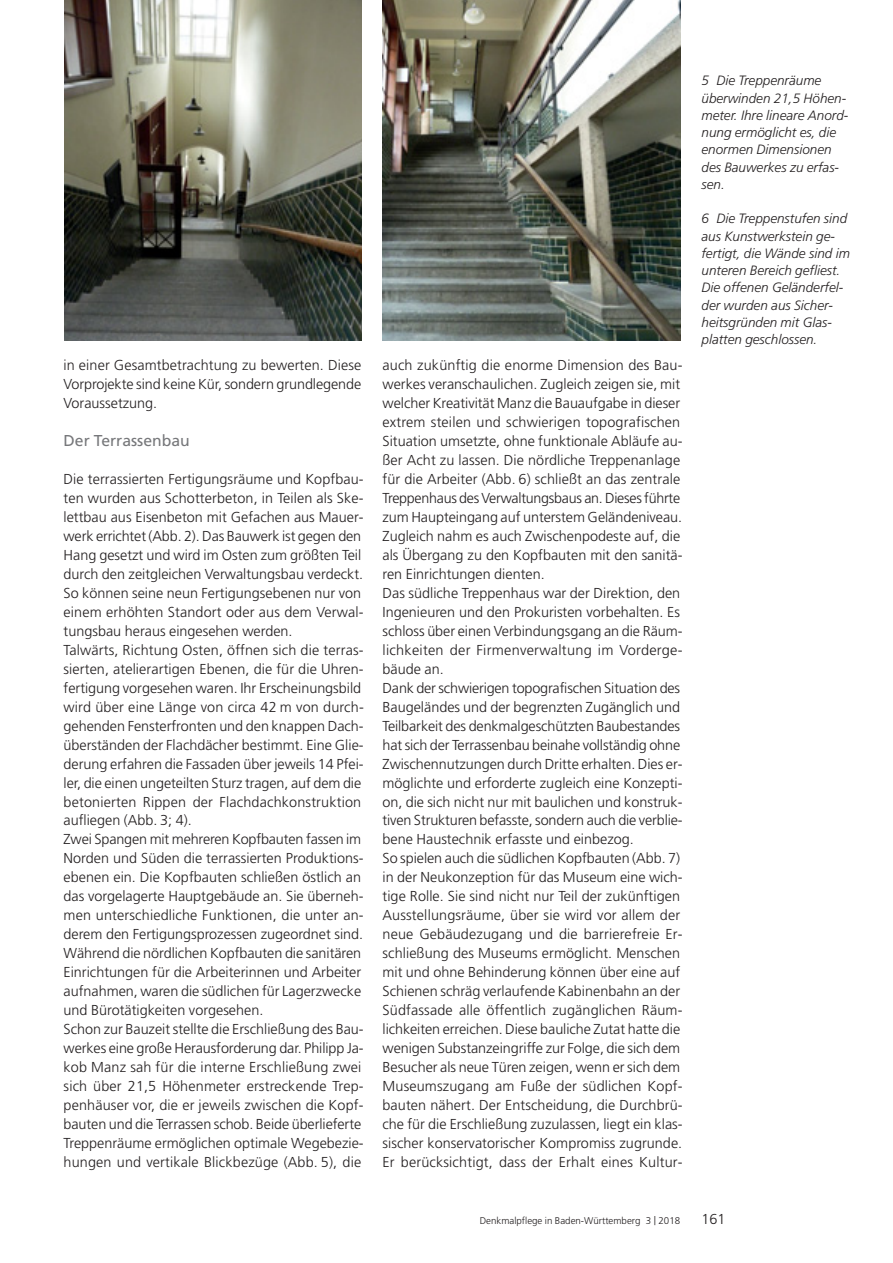
<style>
.page{position:relative;width:893px;height:1263px;background:#fff}
.page>*{position:absolute;margin:0;border:0;box-sizing:border-box;transform-origin:0 0}
.t1{font:15.75px "Frutiger";color:#77787b}
.t2{font:300 14.4px/19px "Frutiger";color:#231f20}
.t3{font:italic 300 13.5px/17.2px "Frutiger";color:#231f20}
.t4{font:300 9.75px "Frutiger";color:#231f20}
.s1{font-size:12px}
</style>
<div class="page">
<img style="left:64px;top:0;width:297px;height:341px">
<img style="left:382px;top:0;width:298px;height:341px">
<p class="t2" style="left:64px;top:356px;width:299px;text-align:justify">in einer Gesamtbetrachtung zu bewerten. Diese Vorprojekte sind keine Kür, sondern grundlegende Voraussetzung.</p>
<p class="t1" style="left:64px;top:434px;width:128px">Der Terrassenbau</p>
<p class="t2" style="left:64px;top:470px;width:302px">Die terrassierten Fertigungsräume und Kopfbau&shy;ten wurden aus Schotterbeton, in Teilen als Ske&shy;lettbau aus Eisenbeton mit Gefachen aus Mauer&shy;werk errichtet (Abb. 2). Das Bauwerk ist gegen den Hang gesetzt und wird im Osten zum größten Teil durch den zeitgleichen Verwaltungsbau verdeckt.<br>So können seine neun Fertigungsebenen nur von einem erhöhten Standort oder aus dem Verwal&shy;tungsbau heraus eingesehen werden.<br>Talwärts, Richtung Osten, öffnen sich die terras&shy;sierten, atelierartigen Ebenen, die für die Uhren&shy;fertigung vorgesehen waren. Ihr Erscheinungsbild wird über eine Länge von circa 42 m von durch&shy;gehenden Fensterfronten und den knappen Dach&shy;überständen der Flachdächer bestimmt. Eine Glie&shy;derung erfahren die Fassaden über jeweils 14 Pfei&shy;ler, die einen ungeteilten Sturz tragen, auf dem die betonierten Rippen der Flachdachkonstruktion aufliegen (Abb. 3; 4).<br>Zwei Spangen mit mehreren Kopfbauten fassen im Norden und Süden die terrassierten Produktions&shy;ebenen ein. Die Kopfbauten schließen östlich an das vorgelagerte Hauptgebäude an. Sie überneh&shy;men unterschiedliche Funktionen, die unter an&shy;derem den Fertigungsprozessen zugeordnet sind.<br>Während die nördlichen Kopfbauten die sanitären Einrichtungen für die Arbeiterinnen und Arbeiter aufnahmen, waren die südlichen für Lagerzwecke und Bürotätigkeiten vorgesehen.<br>Schon zur Bauzeit stellte die Erschließung des Bau&shy;werkes eine große Herausforderung dar. Philipp Ja&shy;kob Manz sah für die interne Erschließung zwei sich über 21,5 Höhenmeter erstreckende Trep&shy;penhäuser vor, die er jeweils zwischen die Kopf&shy;bauten und die Terrassen schob. Beide überlieferte Treppenräume ermöglichen optimale Wegebezie&shy;hungen und vertikale Blickbezüge (Abb. 5), die</p>
<p class="t2" style="left:382px;top:356px;width:302px">auch zukünftig die enorme Dimension des Bau&shy;werkes veranschaulichen. Zugleich zeigen sie, mit welcher Kreativität Manz die Bauaufgabe in dieser extrem steilen und schwierigen topografischen Situ ation umsetzte, ohne funktionale Abläufe au&shy;ßer Acht zu lassen. Die nördliche Treppenanlage für die Arbeiter (Abb. 6) schließt an das zentrale Treppenhaus des Verwaltungsbaus an. Dieses führte zum Haupteingang auf unterstem Geländeniveau.<br>Zugleich nahm es auch Zwischenpodeste auf, die als Übergang zu den Kopfbauten mit den sanitä&shy;ren Einrichtungen dienten.<br>Das südliche Treppenhaus war der Direktion, den Ingenieuren und den Prokuristen vorbehalten. Es schloss über einen Verbindungsgang an die Räum&shy;lichkeiten der Firmenverwaltung im Vorderge&shy;bäude an.<br>Dank der schwierigen topografischen Situation des Baugeländes und der begrenzten Zugänglich und Teilbarkeit des denkmalgeschützten Baubestandes hat sich der Terrassenbau beinahe vollständig ohne Zwischennutzungen durch Dritte erhalten. Dies er&shy;möglichte und erforderte zugleich eine Konzepti - on, die sich nicht nur mit baulichen und konstruk - tiven Strukturen befasste, sondern auch die verblie - bene Haustechnik erfasste und einbezog.<br>So spielen auch die südlichen Kopfbauten (Abb. 7) in der Neukonzeption für das Museum eine wich&shy;tige Rolle. Sie sind nicht nur Teil der zukünftigen Ausstellungsräume, über sie wird vor allem der neue Gebäudezugang und die barrierefreie Er&shy;schließung des Museums ermöglicht. Menschen mit und ohne Behinderung können über eine auf Schienen schräg verlaufende Kabinenbahn an der Südfassade alle öffentlich zugänglichen Räum&shy;lichkeiten erreichen. Diese bauliche Zutat hatte die wenigen Substanzeingriffe zur Folge, die sich dem Besucher als neue Türen zeigen, wenn er sich dem Museumszugang am Fuße der südlichen Kopf&shy;bauten nähert. Der Entscheidung, die Durchbrü&shy;che für die Erschließung zuzulassen, liegt ein klas&shy;sischer konservatorischer Kompromiss zugrunde.<br>Er berücksichtigt, dass der Erhalt eines Kultur-</p>
<p class="t3" style="left:701px;top:73px;width:148px">5 Die Treppenräume überwinden 21,5 Höhen&shy;meter. Ihre lineare Anord&shy;nung ermöglicht es, die enormen Dimensionen des Bauwerkes zu erfas&shy;sen.</p>
<p class="t3" style="left:701px;top:211px;width:150px">6 Die Treppenstufen sind aus Kunstwerkstein ge&shy;fertigt, die Wände sind im unteren Bereich gefliest.<br>Die offenen Geländerfel&shy;der wurden aus Sicher&shy;heitsgründen mit Glas&shy;platten geschlossen.</p>
<p class="t4" style="left:480px;top:1217px;width:202px">Denkmalpflege in Baden-Württemberg 3 <span class="s1">|</span> 2018</p>
<p class="t2" style="left:701px;top:1211px;width:26px">161</p>
</div>
